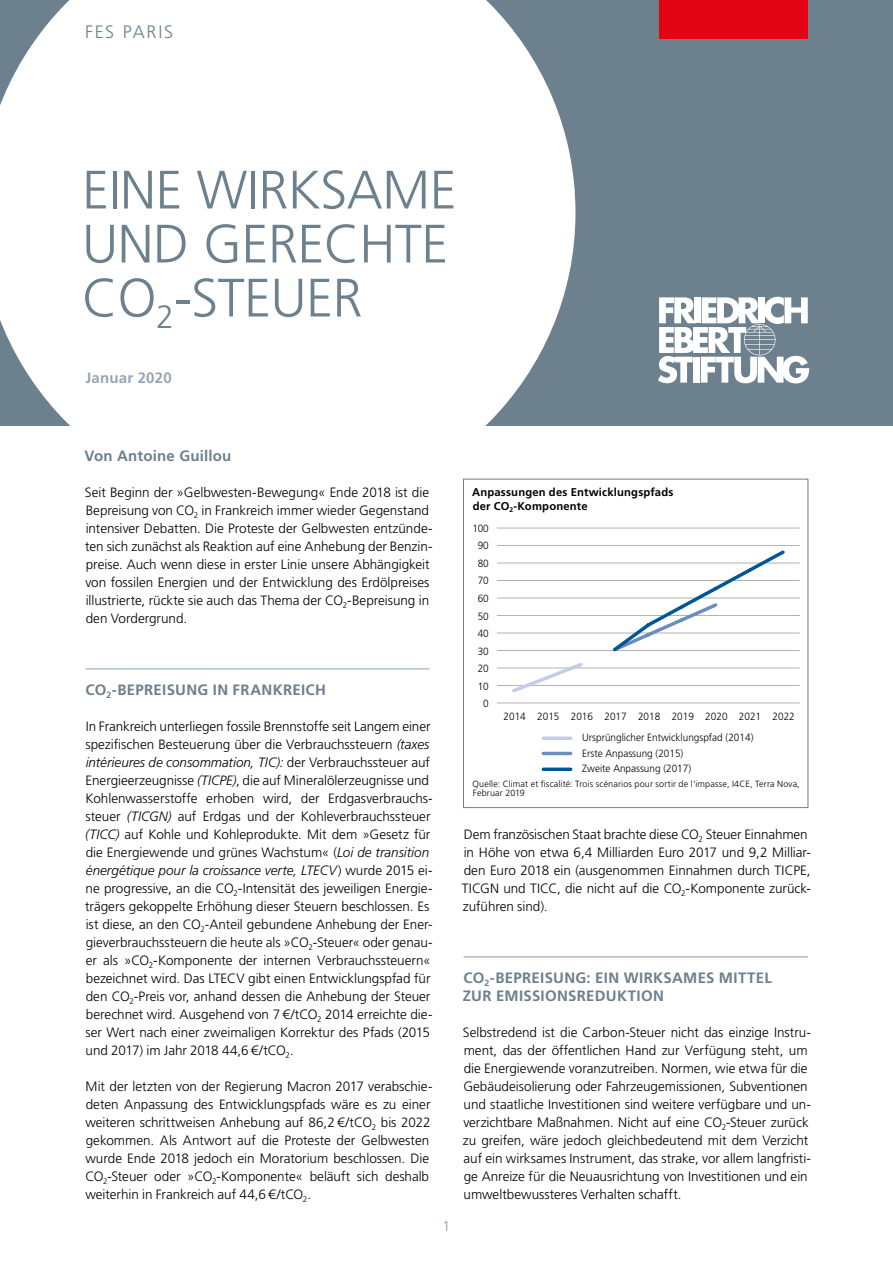
<style>
.page{position:relative;width:893px;height:1263px;background:#fff}
.page>*{position:absolute;margin:0;border:0;box-sizing:border-box;transform-origin:0 0}
.t1{font:300 54px/54px "Frutiger LT Pro";letter-spacing:-.01em;color:#6c808d}
.t2{font:300 18px "Frutiger LT Pro";letter-spacing:.09em;color:#6c808d}
.t3{font:700 15px/18px "Frutiger LT Pro";letter-spacing:.02em;color:#6c808d}
.t4{font:700 15px "Frutiger LT Pro";letter-spacing:.015em;color:#95a5b1}
.t5{font:300 14.1px "Frutiger LT Pro";color:#8898a5}
.t6{font:300 13.5px/18px "Frutiger LT Pro";letter-spacing:-.005em;color:#000}
.t7{font:700 11.25px/13.5px "Frutiger LT Pro";letter-spacing:.015em;color:#000}
.t8{font:300 10.5px/20.9px "Frutiger LT Pro";color:#010203;scale:.95 1}
.t9{font:300 10.5px/17.5px "Frutiger LT Pro";letter-spacing:-.02em;color:#010203;text-align:right;scale:.95 1}
.t10{font:300 9px/9px "Frutiger LT Pro";letter-spacing:.015em;color:#000}
.s1{font-style:italic}
</style>
<div class="page">
<div style="left:0;top:0;width:893px;height:425px;background:#6c808d"></div>
<svg style="left:0;top:0;width:575px;height:425px;background:#f4f5f6"></svg>
<hr style="left:85px;top:668px;width:344px;height:2px;background:#b2bec8">
<hr style="left:463px;top:956px;width:345px;height:2px;background:#b2bec8">
<hr style="left:497px;top:685px;width:303px;height:1px;background:#b3b2b2">
<hr style="left:497px;top:668px;width:303px;height:1px;background:#b3b2b2">
<hr style="left:497px;top:650px;width:303px;height:1px;background:#b3b2b2">
<hr style="left:497px;top:633px;width:303px;height:1px;background:#b3b2b2">
<hr style="left:497px;top:615px;width:303px;height:1px;background:#b3b2b2">
<hr style="left:497px;top:598px;width:303px;height:1px;background:#b3b2b2">
<hr style="left:497px;top:580px;width:303px;height:1px;background:#b3b2b2">
<hr style="left:497px;top:563px;width:303px;height:1px;background:#b3b2b2">
<hr style="left:497px;top:545px;width:303px;height:1px;background:#b3b2b2">
<hr style="left:497px;top:528px;width:303px;height:1px;background:#b3b2b2">
<hr style="left:497px;top:703px;width:303px;height:1px;background:#b3b2b2">
<svg style="left:509px;top:663px;width:76px;height:30px"></svg>
<svg style="left:610px;top:550px;width:178px;height:102px"></svg>
<svg style="left:543px;top:736px;width:28px;height:4px"></svg>
<hr style="left:543px;top:752px;width:28px;height:3px;background:#698dc0">
<svg style="left:543px;top:767px;width:28px;height:4px"></svg>
<div style="left:463px;top:479px;width:345px;height:329px;border:1px solid #6c808d"></div>
<svg style="left:658px;top:297px;width:151px;height:86px"></svg>
<div style="left:659px;top:0;width:149px;height:38px;background:#e30413"></div>
<h2 class="t2" style="left:85px;top:22px;width:89px">FES PARIS</h2>
<h1 class="t1" style="left:82px;top:163px;width:376px">EINE WIRKSAME<br>UND GERECHTE<br>CO<sub>2</sub>-STEUER</h1>
<p class="t4" style="left:85px;top:369px;width:88px">Januar 2020</p>
<p class="t3" style="left:84px;top:447px;width:149px">Von Antoine Guillou</p>
<p class="t6" style="left:85px;top:483px;width:349px">Seit Beginn der »Gelbwesten-Bewegung« Ende 2018 ist die Bepreisung von CO<sub>2</sub> in Frankreich immer wieder Gegenstand intensiver Debatten. Die Proteste der Gelbwesten entzünde&shy;ten sich zunächst als Reaktion auf eine Anhebung der Benzin&shy;preise. Auch wenn diese in erster Linie unsere Abhängigkeit von fossilen Energien und der Entwicklung des Erdölpreises illustrierte, rückte sie auch das Thema der CO<sub>2</sub>-Bepreisung in den Vordergrund.</p>
<p class="t3" style="left:86px;top:681px;width:242px">CO<sub>2</sub>-BEPREISUNG IN FRANKREICH</p>
<p class="t6" style="left:85px;top:717px;width:349px">In Frankreich unterliegen fossile Brennstoffe seit Langem einer spezifischen Besteuerung über die Verbrauchssteuern <span class="s1">(taxes intérieures de consommation, TIC):</span> der Verbrauchssteuer auf Energieerzeugnisse <span class="s1">(TICPE)</span>, die auf Mineralölerzeugnisse und Kohlenwasserstoffe erhoben wird, der Erdgasverbrauchs&shy;steuer <span class="s1">(TICGN)</span> auf Erdgas und der Kohleverbrauchssteuer <span class="s1">(TICC)</span> auf Kohle und Kohleprodukte. Mit dem »Gesetz für die Energiewende und grünes Wachstum« (<span class="s1">Loi de transition énergétique pour la croissance verte, LTECV</span>) wurde 2015 ei&shy;ne progressive, an die CO<sub>2</sub>-Intensität des jeweiligen Energie&shy;trägers gekoppelte Erhöhung dieser Steuern beschlossen. Es ist diese, an den CO<sub>2</sub>-Anteil gebundene Anhebung der Ener&shy;gieverbrauchssteuern die heute als »CO<sub>2</sub>-Steuer« oder genau&shy;er als »CO<sub>2</sub>-Komponente der internen Verbrauchssteuern« bezeichnet wird. Das LTECV gibt einen Entwicklungspfad für den CO<sub>2</sub>-Preis vor, anhand dessen die Anhebung der Steuer berechnet wird. Ausgehend von 7 €/tCO<sub>2</sub> 2014 erreichte die&shy;ser Wert nach einer zweimaligen Korrektur des Pfads (2015 und 2017) im Jahr 2018 44,6 €/tCO<sub>2</sub>.</p>
<p class="t6" style="left:85px;top:1077px;width:349px">Mit der letzten von der Regierung Macron 2017 verabschie&shy;deten Anpassung des Entwicklungspfads wäre es zu einer weiteren schrittweisen Anhebung auf 86,2 €/tCO<sub>2</sub> bis 2022 gekommen. Als Antwort auf die Proteste der Gelbwesten wurde Ende 2018 jedoch ein Moratorium beschlossen. Die CO<sub>2</sub>-Steuer oder »CO<sub>2</sub>-Komponente« beläuft sich deshalb weiterhin in Frankreich auf 44,6 €/tCO<sub>2</sub>.</p>
<p class="t5" style="left:443px;top:1218px;width:9px">1</p>
<p class="t7" style="left:472px;top:486px;width:203px">Anpassungen des Entwicklungspfads der CO<sub>2</sub>-Komponente</p>
<p class="t9" style="left:472px;top:519px;width:19px">100<br>90<br>80<br>70<br>60<br>50<br>40<br>30<br>20<br>10<br>0</p>
<p class="t8" style="left:582px;top:706px;width:225px;text-indent:89px">2019 2020 2021 2022<br>Ursprünglicher Entwicklungspfad (2014)</p>
<p class="t8" style="left:582px;top:745px;width:116px;line-height:15.8px">Erste Anpassung (2015)<br>Zweite Anpassung (2017)</p>
<p class="t10" style="left:473px;top:779px;width:329px">Quelle: Climat et fiscalité: Trois scénarios pour sortir de l’impasse, I4CE, Terra Nova,<br>Februar 2019</p>
<p class="t8" style="left:504px;top:706px;width:166px">2014 2015 2016 2017 2018</p>
<p class="t6" style="left:462px;top:825px;width:351px">Dem französischen Staat brachte diese CO<sub>2</sub> Steuer Einnahmen in Höhe von etwa 6,4 Milliarden Euro 2017 und 9,2 Milliar&shy;den Euro 2018 ein (ausgenommen Einnahmen durch TICPE, TICGN und TICC, die nicht auf die CO<sub>2</sub>-Komponente zurück&shy;zuführen sind).</p>
<p class="t3" style="left:463px;top:969px;width:311px">CO<sub>2</sub>-BEPREISUNG: EIN WIRKSAMES MITTEL<br>ZUR EMISSIONSREDUKTION</p>
<p class="t6" style="left:463px;top:1023px;width:350px">Selbstredend ist die Carbon-Steuer nicht das einzige Instru&shy;ment, das der öffentlichen Hand zur Verfügung steht, um die Energiewende voranzutreiben. Normen, wie etwa für die Gebäudeisolierung oder Fahrzeugemissionen, Subventionen und staatliche Investitionen sind weitere verfügbare und un&shy;verzichtbare Maßnahmen. Nicht auf eine CO<sub>2</sub>-Steuer zurück zu greifen, wäre jedoch gleichbedeutend mit dem Verzicht auf ein wirksames Instrument, das strake, vor allem langfristi&shy;ge Anreize für die Neuausrichtung von Investitionen und ein umweltbewussteres Verhalten schafft.</p>
</div>
